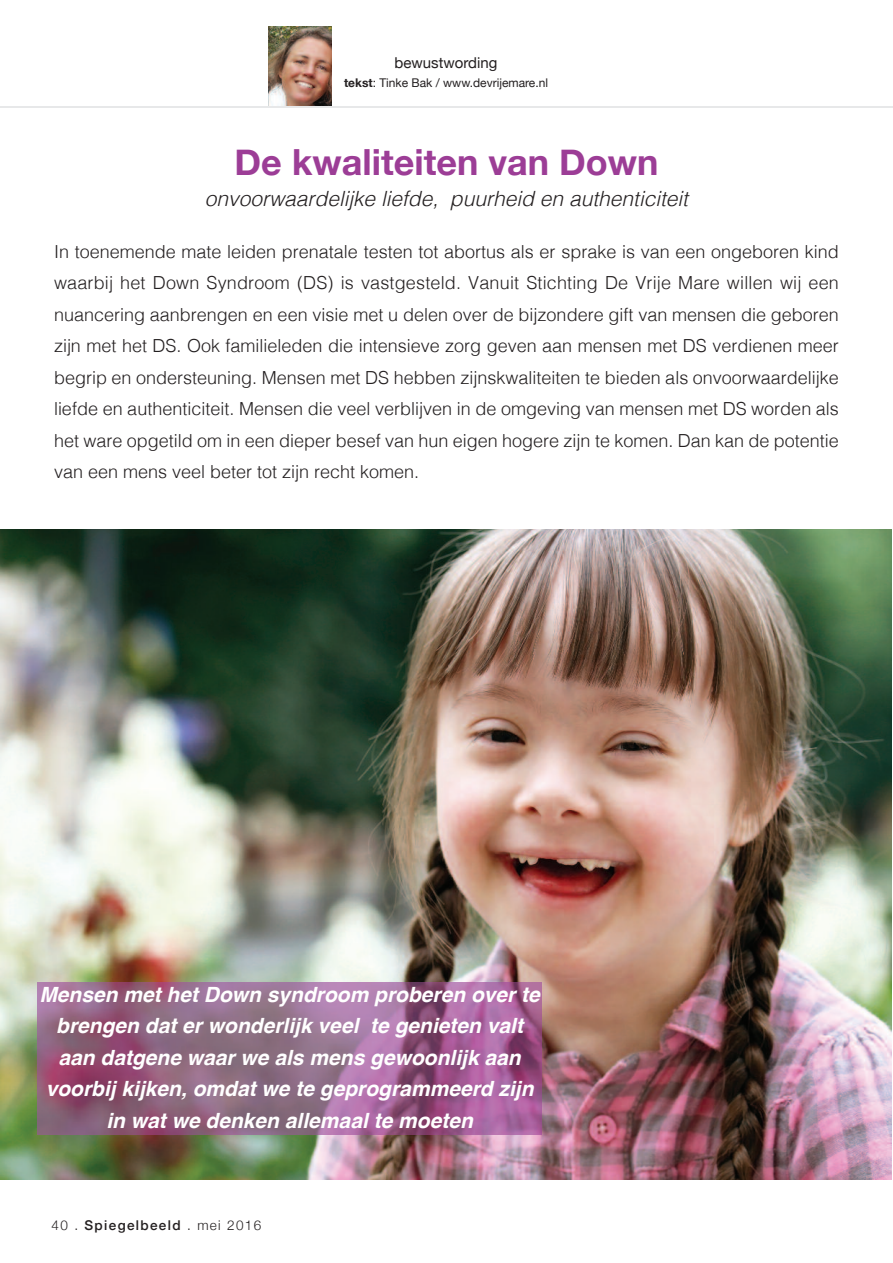
<style>
.page{position:relative;width:893px;height:1263px;background:#fff}
.page>*{position:absolute;margin:0;border:0;box-sizing:border-box;transform-origin:0 0}
.t1{font:700 36px "Helvetica Neue";color:#9c3d96}
.t2{font:italic 700 21px/31.5px "Helvetica";color:#fff;text-align:center}
.t3{font:italic 300 21px "Helvetica";color:#231f20}
.t4{font:300 18px/31.5px "Helvetica";color:#231f20;text-align:justify}
.t5{font:15px "Helvetica Neue";color:#231f20}
.t6{font:500 13.5px "Helvetica Neue";letter-spacing:.1em;color:#231f20}
.t7{font:12px "Helvetica Neue";color:#231f20}
.s1{font-weight:700}
.s2{font-weight:300}
</style>
<div class="page">
<hr style="left:0;top:106px;width:893px;height:2px;background:#e7e8e9">
<img style="left:0;top:529px;width:891px;height:650px">
<img style="left:269px;top:26px;width:62px;height:80px">
<img style="left:38px;top:983px;width:504px;height:151px">
<p class="t5" style="left:395px;top:54px;width:104px">bewustwording</p>
<p class="t7" style="left:344px;top:75px;width:205px"><span class="s1">tekst</span>: Tinke Bak / www.devrijemare.nl</p>
<h1 class="t1" style="left:234px;top:140px;width:425px">De kwaliteiten van Down</h1>
<p class="t3" style="left:205px;top:190px;width:485px">onvoorwaardelijke liefde, puurheid en authenticiteit</p>
<p class="t4" style="left:54px;top:237px;width:786px">In toenemende mate leiden prenatale testen tot abortus als er sprake is van een ongeboren kind waarbij het Down Syndroom (DS) is vastgesteld. Vanuit Stichting De Vrije Mare willen wij een nuancering aanbrengen en een visie met u delen over de bijzondere gift van mensen die geboren zijn met het DS. Ook familieleden die intensieve zorg geven aan mensen met DS verdienen meer begrip en ondersteuning. Mensen met DS hebben zijnskwaliteiten te bieden als onvoorwaardelijke liefde en authenticiteit. Mensen die veel verblijven in de omgeving van mensen met DS worden als het ware opgetild om in een dieper besef van hun eigen hogere zijn te komen. Dan kan de potentie van een mens veel beter tot zijn recht komen.</p>
<p class="t2" style="left:39px;top:980px;width:502px">Mensen met het Down syndroom proberen over te brengen dat er wonderlijk veel te genieten valt aan datgene waar we als mens gewoonlijk aan voorbij kijken, omdat we te geprogrammeerd zijn in wat we denken allemaal te moeten</p>
<p class="t6" style="left:52px;top:1217px;width:211px"><span class="s2">40 .</span> Spiegelbeeld <span class="s2">. mei 2016</span></p>
</div>
